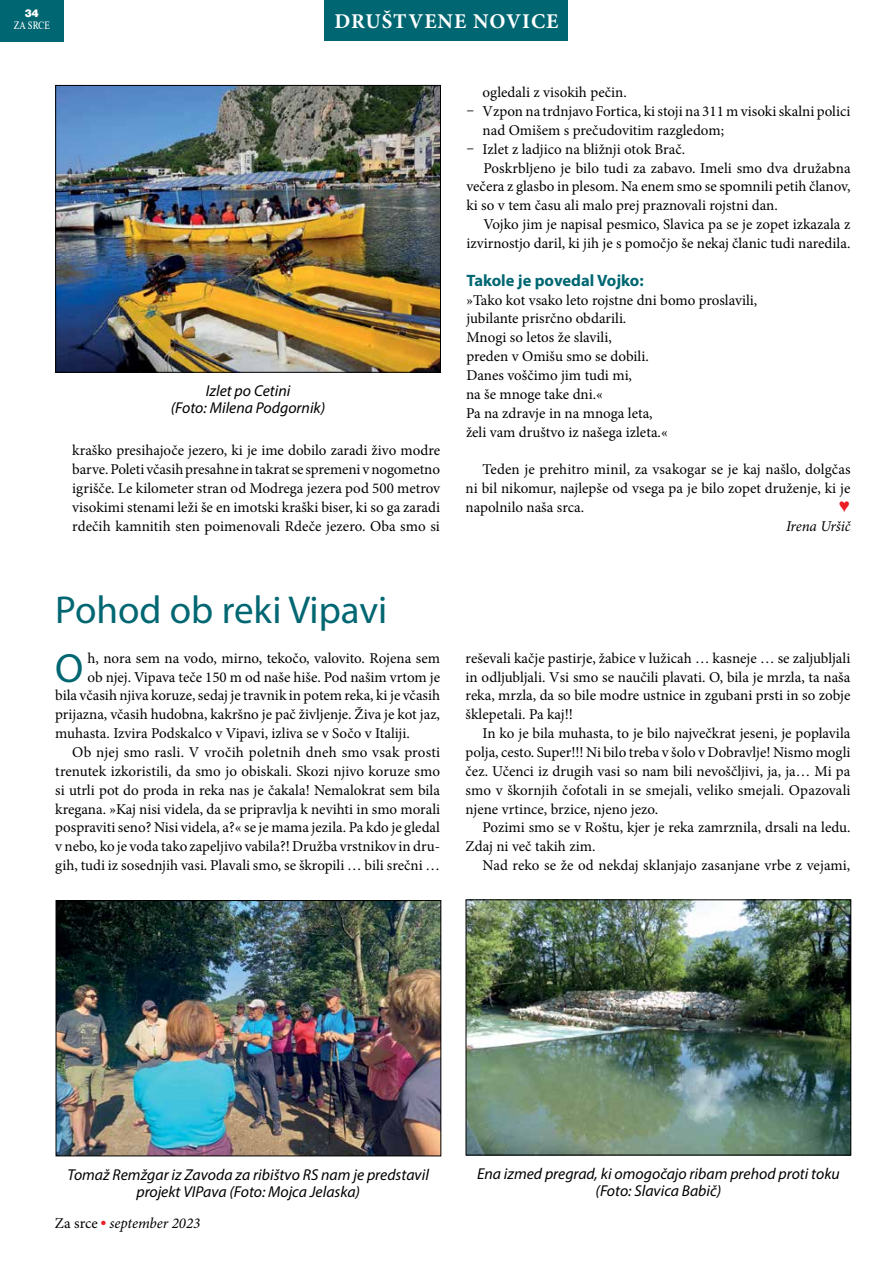
<style>
.page{position:relative;width:893px;height:1263px;background:#fff}
.page>*{position:absolute;margin:0;border:0;box-sizing:border-box;transform-origin:0 0}
.TEKST_drop_cap{font:40.95px "Myriad Pro";color:#006772}
.NASLOV_drust__novice_26pt{font:39px "Myriad Pro";color:#006772}
.t1{font:700 21px "Minion Pro";letter-spacing:.05em;color:#fff}
._04_MEDNASLOVI_1{font:700 16.5px "Myriad Pro";color:#006772}
.POD_SLIKO{font:italic 15.75px/17px "Myriad Pro";color:#000;text-align:center}
.TEKST{font:15px/18.9px "Minion Pro";color:#000;text-align:justify}
.TEKST_zamik{font:15px/18.9px "Minion Pro";color:#000;text-align:justify}
.TEKST_drop_cap-2{font:15px "Minion Pro";color:#000}
._02a_AVTOR_mali{font:italic 15px "Minion Pro";letter-spacing:-.005em;color:#000}
.t2{font:11.25px "Nimbus Roman DOT";color:#fff;scale:.8 1}
.t3{font:11.25px "Nimbus Sans POT Blac";color:#fff}
.t4{font:6px "Dixieland Normal";color:#ed1d24}
</style>
<div class="page">
<div style="left:0;top:0;width:64px;height:41px;background:#006772"></div>
<div style="left:325px;top:0;width:243px;height:41px;background:#006772"></div>
<img style="left:57px;top:87px;width:382px;height:284px">
<div style="left:55px;top:85px;width:386px;height:288px;border:1px solid #000"></div>
<img style="left:58px;top:902px;width:381px;height:252px">
<div style="left:56px;top:900px;width:385px;height:256px;border:1px solid #000"></div>
<img style="left:468px;top:901px;width:381px;height:252px">
<div style="left:466px;top:899px;width:385px;height:256px;border:1px solid #000"></div>
<p class="t3" style="left:25px;top:8px;width:15px">34</p>
<p class="t2" style="left:14px;top:19px;width:47px">ZA SRCE</p>
<h3 class="t1" style="left:335px;top:7px;width:225px">DRUŠTVENE NOVICE</h3>
<p class="POD_SLIKO" style="left:171px;top:382px;width:156px">Izlet po Cetini<br>(Foto: Milena Podgornik)</p>
<p class="TEKST_zamik" style="left:72px;top:441px;width:369px">kraško presihajoče jezero, ki je ime dobilo zaradi živo modre barve. Poleti včasih presahne in takrat se spremeni v nogometno igrišče. Le kilometer stran od Modrega jezera pod 500 metrov visokimi stenami leži še en imotski kraški biser, ki so ga zaradi rdečih kamnitih sten poimenovali Rdeče jezero. Oba smo si</p>
<p class="NASLOV_drust__novice_26pt" style="left:55px;top:586px;width:334px">Pohod ob reki Vipavi</p>
<p class="TEKST_drop_cap" style="left:55px;top:643px;width:30px">O</p>
<p class="TEKST_drop_cap-2" style="left:88px;top:648px;width:354px">h, nora sem na vodo, mirno, tekočo, valovito. Rojena sem</p>
<p class="TEKST_drop_cap-2" style="left:88px;top:667px;width:354px">ob njej. Vipava teče 150 m od naše hiše. Pod našim vrtom je</p>
<p class="TEKST_drop_cap-2" style="left:55px;top:686px;width:386px">bila včasih njiva koruze, sedaj je travnik in potem reka, ki je včasih</p>
<p class="TEKST_drop_cap-2" style="left:55px;top:704px;width:386px">prijazna, včasih hudobna, kakršno je pač življenje. Živa je kot jaz,</p>
<p class="TEKST_drop_cap-2" style="left:55px;top:723px;width:356px">muhasta. Izvira Podskalco v Vipavi, izliva se v Sočo v Italiji.</p>
<p class="TEKST" style="left:55px;top:743px;width:386px;text-indent:17px">Ob njej smo rasli. V vročih poletnih dneh smo vsak prosti trenutek izkoristili, da smo jo obiskali. Skozi njivo koruze smo si utrli pot do proda in reka nas je čakala! Nemalokrat sem bila kregana. »Kaj nisi videla, da se pripravlja k nevihti in smo morali pospraviti seno? Nisi videla, a?« se je mama jezila. Pa kdo je gledal v nebo, ko je voda tako zapeljivo vabila?! Družba vrstnikov in dru&shy;gih, tudi iz sosednjih vasi. Plavali smo, se škropili … bili srečni …</p>
<p class="TEKST_zamik" style="left:483px;top:83px;width:146px">ogledali z visokih pečin.</p>
<p class="TEKST_zamik" style="left:483px;top:102px;width:369px;text-indent:-16px">– Vzpon na trdnjavo Fortica, ki stoji na 311 m visoki skalni polici nad Omišem s prečudovitim razgledom;</p>
<p class="TEKST_zamik" style="left:466px;top:140px;width:220px">– Izlet z ladjico na bližnji otok Brač.</p>
<p class="TEKST" style="left:466px;top:158px;width:386px;text-indent:17px">Poskrbljeno je bilo tudi za zabavo. Imeli smo dva družabna večera z glasbo in plesom. Na enem smo se spomnili petih članov, ki so v tem času ali malo prej praznovali rojstni dan.</p>
<p class="TEKST" style="left:466px;top:215px;width:386px;text-align:right">Vojko jim je napisal pesmico, Slavica pa se je zopet izkazala z izvirnostjo daril, ki jih je s pomočjo še nekaj članic tudi naredila.</p>
<p class="_04_MEDNASLOVI_1" style="left:466px;top:269px;width:179px">Takole je povedal Vojko:</p>
<p class="TEKST" style="left:466px;top:290px;width:292px">»Tako kot vsako leto rojstne dni bomo proslavili,</p>
<p class="TEKST" style="left:466px;top:309px;width:161px">jubilante prisrčno obdarili.</p>
<p class="TEKST" style="left:466px;top:328px;width:147px">Mnogi so letos že slavili,</p>
<p class="TEKST" style="left:466px;top:347px;width:184px">preden v Omišu smo se dobili.</p>
<p class="TEKST" style="left:466px;top:366px;width:167px">Danes voščimo jim tudi mi,</p>
<p class="TEKST" style="left:466px;top:385px;width:138px">na še mnoge take dni.«</p>
<p class="TEKST" style="left:466px;top:403px;width:188px">Pa na zdravje in na mnoga leta,</p>
<p class="TEKST" style="left:466px;top:422px;width:203px">želi vam društvo iz našega izleta.«</p>
<p class="TEKST" style="left:466px;top:460px;width:386px;text-indent:17px">Teden je prehitro minil, za vsakogar se je kaj našlo, dolgčas ni bil nikomur, najlepše od vsega pa je bilo zopet druženje, ki je napolnilo naša srca.</p>
<p class="_02a_AVTOR_mali" style="left:786px;top:516px;width:66px">Irena Uršič</p>
<p class="TEKST" style="left:466px;top:649px;width:386px">reševali kačje pastirje, žabice v lužicah … kasneje … se zaljubljali in odljubljali. Vsi smo se naučili plavati. O, bila je mrzla, ta naša reka, mrzla, da so bile modre ustnice in zgubani prsti in so zobje šklepetali. Pa kaj!!</p>
<p class="TEKST" style="left:466px;top:724px;width:386px;text-indent:17px">In ko je bila muhasta, to je bilo največkrat jeseni, je poplavila polja, cesto. Super!!! Ni bilo treba v šolo v Dobravlje! Nismo mogli čez. Učenci iz drugih vasi so nam bili nevoščljivi, ja, ja… Mi pa smo v škornjih čofotali in se smejali, veliko smejali. Opazovali njene vrtince, brzice, njeno jezo.</p>
<p class="TEKST" style="left:466px;top:818px;width:386px;text-indent:17px">Pozimi smo se v Roštu, kjer je reka zamrznila, drsali na ledu.<br>Zdaj ni več takih zim.</p>
<p class="TEKST" style="left:483px;top:856px;width:369px">Nad reko se že od nekdaj sklanjajo zasanjane vrbe z vejami,</p>
<p class="POD_SLIKO" style="left:67px;top:1165px;width:363px">Tomaž Remžgar iz Zavoda za ribištvo RS nam je predstavil projekt VIPava (Foto: Mojca Jelaska)</p>
<p class="POD_SLIKO" style="left:477px;top:1164px;width:364px">Ena izmed pregrad, ki omogočajo ribam prehod proti toku (Foto: Slavica Babič)</p>
<p class="TEKST" style="left:55px;top:1214px;width:44px">Za srce</p>
<p class="t4" style="left:101px;top:1220px;width:6px">l</p>
<p class="_02a_AVTOR_mali" style="left:109px;top:1213px;width:92px">september 2023</p>
</div>
